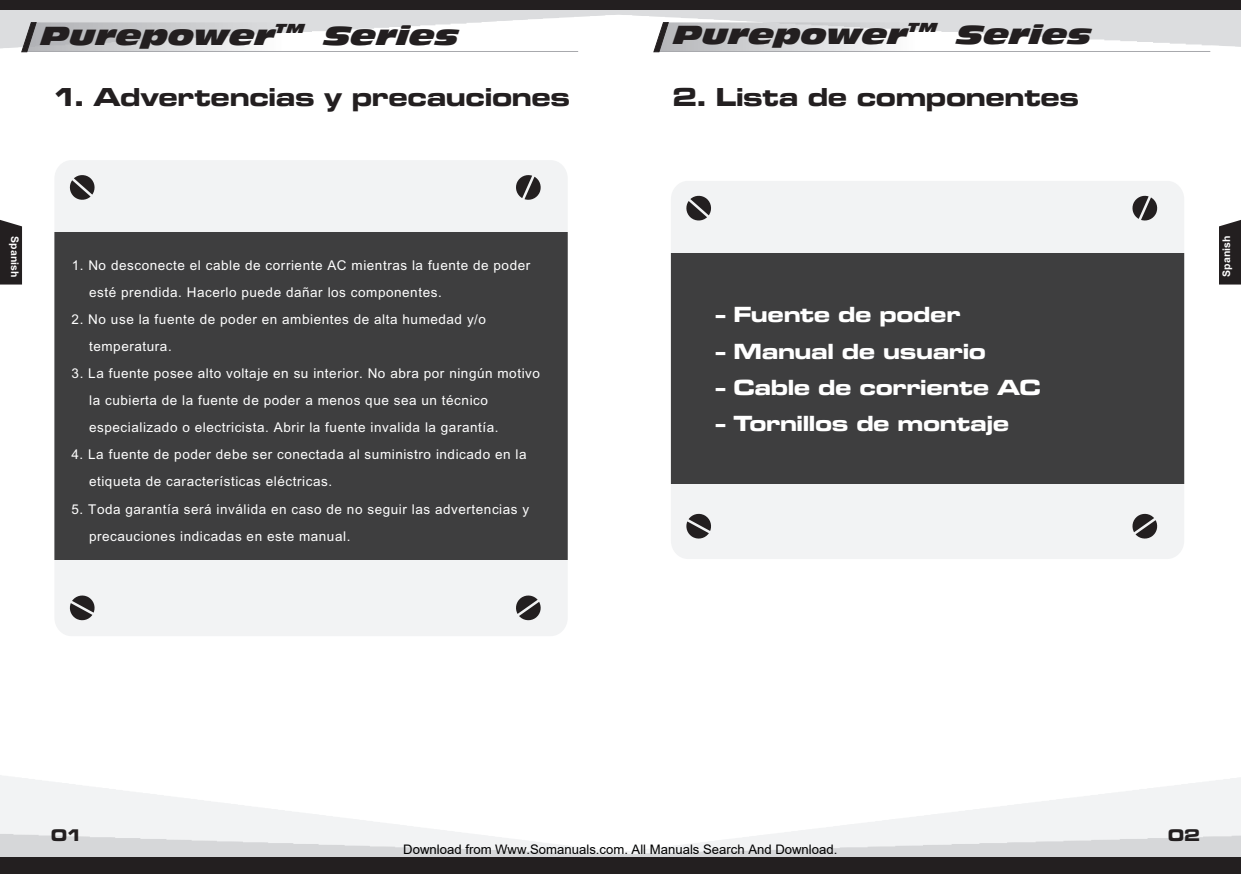
<style>
.page{position:relative;width:1241px;height:874px;background:#fff}
.page>*{position:absolute;margin:0;border:0;box-sizing:border-box;transform-origin:0 0}
.t1{font:26.95px "Microgramma D Bold Exte";letter-spacing:.015em;color:#231f20}
.t2{font:italic 24.5px "Incised 901 BT Nord";color:#231f20;scale:1.25 1}
.t3{font:22.75px "Microgramma D Bold Exte";letter-spacing:.01em;color:#fff}
.t4{font:17.5px "Microgramma D Bold Exte";color:#231f20}
.t5{font:13.47px/27.1px "Arial Unicode MS";letter-spacing:.04em;color:#fff}
.t6{font:13.12px "Arial";color:#000}
.t7{font:italic 12.25px "Incised 901 BT Nord";color:#231f20;scale:1.25 1}
.t8{font:700 10.5px "Arial";letter-spacing:.015em;color:#fff}
</style>
<div class="page">
<div style="left:0;top:0;width:1240px;height:10px;background:#231f20"></div>
<div style="left:0;top:857px;width:1240px;height:16px;background:#231f20"></div>
<svg style="left:21px;top:21px;width:558px;height:31px"></svg>
<svg style="left:653px;top:21px;width:557px;height:31px"></svg>
<div style="left:54px;top:160px;width:513px;height:475px;background:#f2f3f4;border-radius:18px"></div>
<div style="left:54px;top:232px;width:513px;height:328px;background:#3e3e3f"></div>
<svg style="left:69px;top:175px;width:26px;height:25px"></svg>
<svg style="left:516px;top:175px;width:25px;height:25px"></svg>
<svg style="left:516px;top:595px;width:25px;height:26px"></svg>
<svg style="left:69px;top:595px;width:26px;height:26px"></svg>
<div style="left:670px;top:181px;width:513px;height:377px;background:#f2f3f4;border-radius:18px"></div>
<div style="left:670px;top:253px;width:513px;height:230px;background:#3e3e3f"></div>
<svg style="left:686px;top:195px;width:25px;height:26px"></svg>
<svg style="left:1132px;top:195px;width:26px;height:26px"></svg>
<svg style="left:1132px;top:513px;width:26px;height:26px"></svg>
<svg style="left:686px;top:513px;width:25px;height:26px"></svg>
<svg style="left:0;top:220px;width:22px;height:64px"></svg>
<svg style="left:1219px;top:220px;width:21px;height:64px"></svg>
<h2 class="t2" style="left:41px;top:26px;width:189px">Purepower</h2>
<p class="t7" style="left:275px;top:24px;width:25px">TM</p>
<h2 class="t2" style="left:324px;top:26px;width:110px">Series</h2>
<h2 class="t2" style="left:673px;top:25px;width:189px">Purepower</h2>
<p class="t7" style="left:907px;top:22px;width:25px">TM</p>
<h2 class="t2" style="left:956px;top:25px;width:110px">Series</h2>
<h1 class="t1" style="left:53px;top:84px;width:518px">1. Advertencias y precauciones</h1>
<h1 class="t1" style="left:672px;top:85px;width:408px">2. Lista de componentes</h1>
<p class="t8" style="left:19px;top:236px;width:43px;rotate:90deg">Spanish</p>
<p class="t5" style="left:89px;top:252px;width:442px;text-indent:-17px">1. No desconecte el cable de corriente AC mientras la fuente de poder esté prendida. Hacerlo puede dañar los componentes.</p>
<p class="t5" style="left:89px;top:306px;width:398px;text-indent:-17px">2. No use la fuente de poder en ambientes de alta humedad y/o temperatura.</p>
<p class="t5" style="left:89px;top:361px;width:452px;text-indent:-17px">3. La fuente posee alto voltaje en su interior. No abra por ningún motivo la cubierta de la fuente de poder a menos que sea un técnico especializado o electricista. Abrir la fuente invalida la garantía.</p>
<p class="t5" style="left:89px;top:442px;width:439px;text-indent:-17px">4. La fuente de poder debe ser conectada al suministro indicado en la etiqueta de características eléctricas.</p>
<p class="t5" style="left:89px;top:496px;width:441px;text-indent:-17px">5. Toda garantía será inválida en caso de no seguir las advertencias y precauciones indicadas en este manual.</p>
<h3 class="t3" style="left:715px;top:304px;width:246px">- Fuente de poder</h3>
<h3 class="t3" style="left:715px;top:340px;width:271px">- Manual de usuario</h3>
<h3 class="t3" style="left:715px;top:377px;width:326px">- Cable de corriente AC</h3>
<h3 class="t3" style="left:715px;top:413px;width:294px">- Tornillos de montaje</h3>
<p class="t8" style="left:1222px;top:277px;width:43px;rotate:-90deg">Spanish</p>
<p class="t4" style="left:51px;top:826px;width:33px">01</p>
<p class="t4" style="left:1167px;top:826px;width:33px">02</p>
<p class="t6" style="left:403px;top:841px;width:435px">Download from Www.Somanuals.com. All Manuals Search And Download.</p>
</div>
